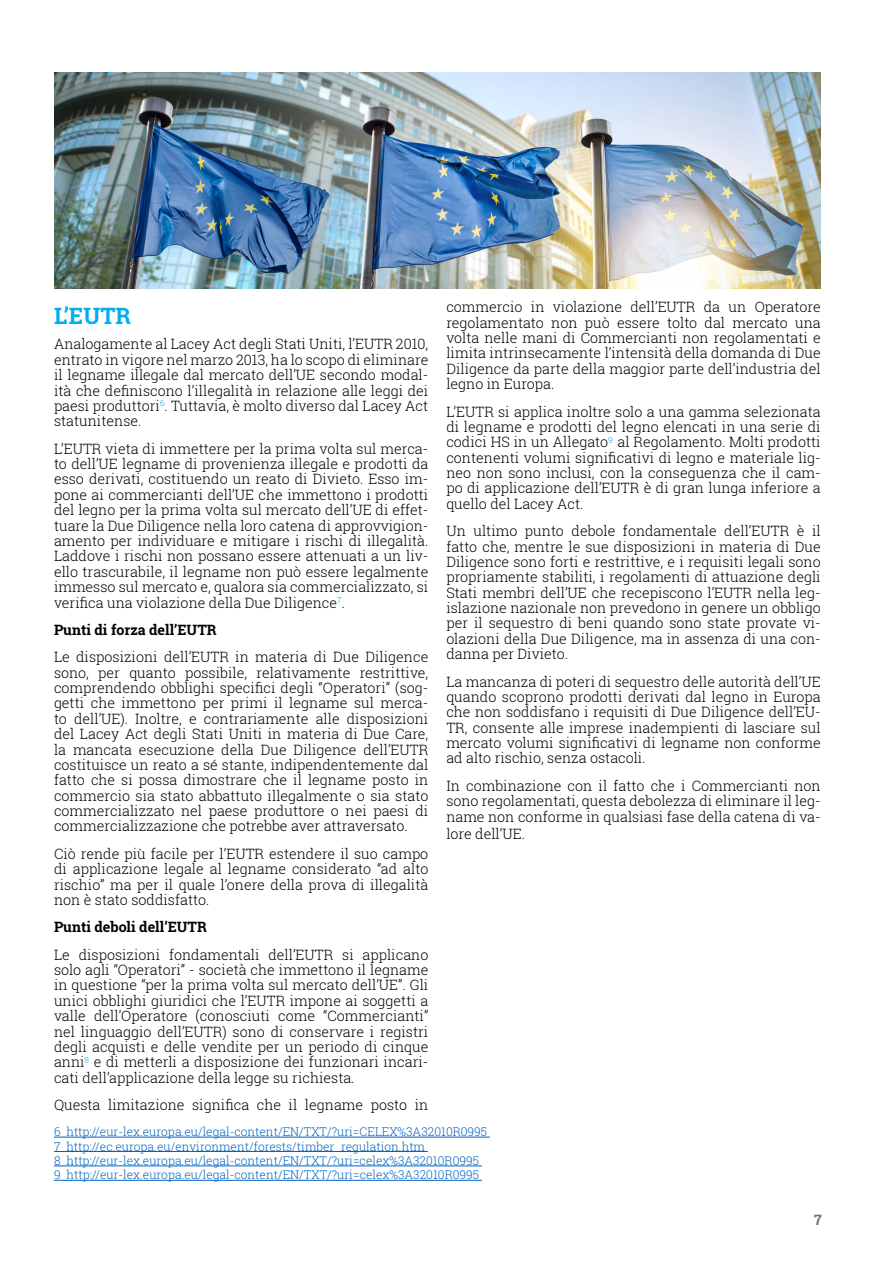
<style>
.page{position:relative;width:893px;height:1263px;background:#fff}
.page>*{position:absolute;margin:0;border:0;box-sizing:border-box;transform-origin:0 0}
.body_copy{font:700 22.5px "Roboto Slab";color:#00aeef}
.t1{font:300 14.25px/15.5px "Roboto Slab";color:#000;text-align:justify}
.t2{font:700 14.25px "Roboto Slab";color:#000}
.t3{font:700 14.25px "Roboto Slab";color:#6d6e71}
.t4{font:300 12px "Roboto Slab";color:#0563c1}
</style>
<div class="page">
<hr style="left:54px;top:1137px;width:436px;height:1px;background:#0563c1">
<hr style="left:54px;top:1151px;width:374px;height:1px;background:#0563c1">
<hr style="left:54px;top:1165px;width:428px;height:1px;background:#0563c1">
<hr style="left:54px;top:1180px;width:428px;height:1px;background:#0563c1">
<img style="left:54px;top:72px;width:767px;height:216px">
<p class="t1" style="left:446px;top:299px;width:376px">commercio in violazione dell’EUTR da un Operatore regolamentato non può essere tolto dal mercato una volta nelle mani di Commercianti non regolamentati e limita intrinsecamente l’intensità della domanda di Due Diligence da parte della maggior parte dell’industria del legno in Europa.</p>
<p class="t1" style="left:446px;top:403px;width:376px">L’EUTR si applica inoltre solo a una gamma selezionata di legname e prodotti del legno elencati in una serie di codici HS in un Allegato<sup>9</sup><sup>4</sup>al Regolamento. Molti prodotti contenenti volumi significativi di legno e materiale lig&shy;neo non sono inclusi, con la conseguenza che il cam&shy;po di applicazione dell’EUTR è di gran lunga inferiore a quello del Lacey Act.</p>
<p class="t1" style="left:446px;top:523px;width:376px">Un ultimo punto debole fondamentale dell’EUTR è il fatto che, mentre le sue disposizioni in materia di Due Diligence sono forti e restrittive, e i requisiti legali sono propriamente stabiliti, i regolamenti di attuazione degli Stati membri dell’UE che recepiscono l’EUTR nella leg&shy;islazione nazionale non prevedono in genere un obbligo per il sequestro di beni quando sono state provate vi&shy;olazioni della Due Diligence, ma in assenza di una con&shy;danna per Divieto.</p>
<p class="t1" style="left:446px;top:673px;width:376px">La mancanza di poteri di sequestro delle autorità dell’UE quando scoprono prodotti derivati dal legno in Europa che non soddisfano i requisiti di Due Diligence dell’EU-TR, consente alle imprese inadempienti di lasciare sul mercato volumi significativi di legname non conforme ad alto rischio, senza ostacoli.</p>
<p class="t1" style="left:446px;top:777px;width:376px">In combinazione con il fatto che i Commercianti non sono regolamentati, questa debolezza di eliminare il leg&shy;name non conforme in qualsiasi fase della catena di va-</p>
<p class="t1" style="left:446px;top:826px;width:80px">lore dell’UE.</p>
<p class="body_copy" style="left:54px;top:301px;width:78px">L’EUTR</p>
<p class="t1" style="left:54px;top:336px;width:376px">Analogamente al Lacey Act degli Stati Uniti, l’EUTR 2010, entrato in vigore nel marzo 2013, ha lo scopo di eliminare il legname illegale dal mercato dell’UE secondo modal&shy;ità che definiscono l’illegalità in relazione alle leggi dei paesi produttori<sup>6</sup>.<sup>1</sup>Tuttavia, è molto diverso dal Lacey Act statunitense.</p>
<p class="t1" style="left:54px;top:440px;width:376px">L’EUTR vieta di immettere per la prima volta sul merca&shy;to dell’UE legname di provenienza illegale e prodotti da esso derivati, costituendo un reato di Divieto. Esso im&shy;pone ai commercianti dell’UE che immettono i prodotti del legno per la prima volta sul mercato dell’UE di effet&shy;tuare la Due Diligence nella loro catena di approvvigion&shy;amento per individuare e mitigare i rischi di illegalità.<br>Laddove i rischi non possano essere attenuati a un liv&shy;ello trascurabile, il legname non può essere legalmente immesso sul mercato e, qualora sia commercializzato, si verifica una violazione della Due Diligence<sup>7</sup>.<sup>2</sup></p>
<p class="t2" style="left:54px;top:620px;width:164px">Punti di forza dell’EUTR</p>
<p class="t1" style="left:54px;top:649px;width:376px">Le disposizioni dell’EUTR in materia di Due Diligence sono, per quanto possibile, relativamente restrittive, comprendendo obblighi specifici degli “Operatori” (sog&shy;getti che immettono per primi il legname sul merca&shy;to dell’UE). Inoltre, e contrariamente alle disposizioni del Lacey Act degli Stati Uniti in materia di Due Care, la mancata esecuzione della Due Diligence dell’EUTR costituisce un reato a sé stante, indipendentemente dal fatto che si possa dimostrare che il legname posto in commercio sia stato abbattuto illegalmente o sia stato commercializzato nel paese produttore o nei paesi di commercializzazione che potrebbe aver attraversato.</p>
<p class="t1" style="left:54px;top:845px;width:376px">Ciò rende più facile per l’EUTR estendere il suo campo di applicazione legale al legname considerato “ad alto rischio” ma per il quale l’onere della prova di illegalità non è stato soddisfatto.</p>
<p class="t2" style="left:54px;top:917px;width:154px">Punti deboli dell’EUTR</p>
<p class="t1" style="left:54px;top:946px;width:376px">Le disposizioni fondamentali dell’EUTR si applicano solo agli “Operatori” - società che immettono il legname in questione “per la prima volta sul mercato dell’UE”. Gli unici obblighi giuridici che l’EUTR impone ai soggetti a valle dell’Operatore (conosciuti come “Commercianti” nel linguaggio dell’EUTR) sono di conservare i registri degli acquisti e delle vendite per un periodo di cinque anni<sup>8</sup><sup>3</sup>e di metterli a disposizione dei funzionari incari&shy;cati dell’applicazione della legge su richiesta.</p>
<p class="t1" style="left:54px;top:1097px;width:376px">Questa limitazione significa che il legname posto in</p>
<p class="t4" style="left:54px;top:1124px;width:435px">6 http://eur-lex.europa.eu/legal-content/EN/TXT/?uri=CELEX%3A32010R0995</p>
<p class="t4" style="left:54px;top:1138px;width:373px">7 http://ec.europa.eu/environment/forests/timber_regulation.htm</p>
<p class="t4" style="left:54px;top:1152px;width:427px">8 http://eur-lex.europa.eu/legal-content/EN/TXT/?uri=celex%3A32010R0995</p>
<p class="t4" style="left:54px;top:1167px;width:427px">9 http://eur-lex.europa.eu/legal-content/EN/TXT/?uri=celex%3A32010R0995</p>
<p class="t3" style="left:814px;top:1210px;width:9px">7</p>
</div>
